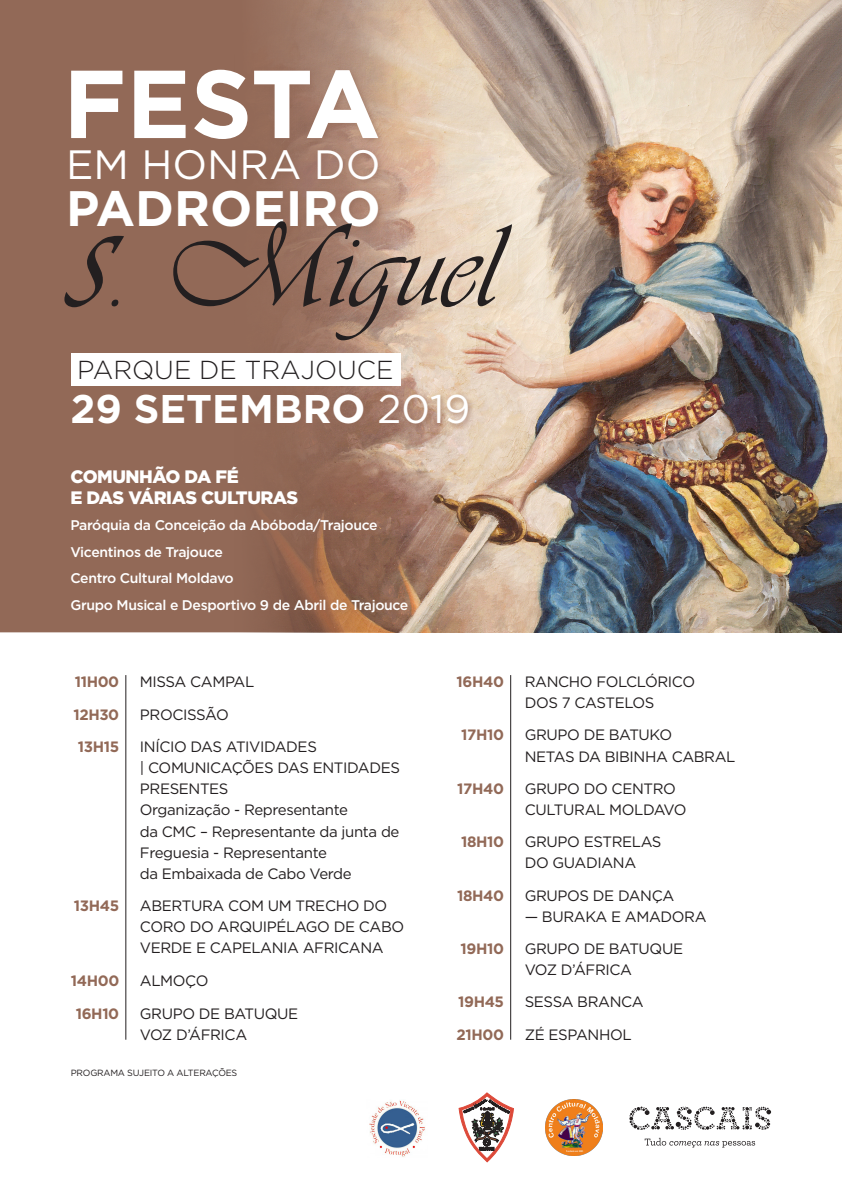
<style>
.page{position:relative;width:842px;height:1191px;background:#fff}
.page>*{position:absolute;margin:0;border:0;box-sizing:border-box;transform-origin:0 0}
.t1{font:122.4px "Vivaldii";color:#231f20}
.t2{font:700 96.2px "Gotham";letter-spacing:-.01em;color:#fff}
.t3{font:700 49.8px "Gotham";color:#fff}
.t4{font:40.9px "Gotham";color:#fff}
.t5{font:700 40px "Gotham";color:#fff}
.t6{font:300 26px "Gotham";color:#231f20}
.t7{font:900 18px/21px "Gotham";letter-spacing:-.025em;color:#fff}
.t8{font:15px/21px "Gotham";letter-spacing:-.025em;color:#231f20}
.t9{font:700 15px "Gotham";letter-spacing:-.025em;color:#926957}
.t10{font:500 14px "Gotham";letter-spacing:-.025em;color:#fff}
.t11{font:9px "Gotham";letter-spacing:-.025em;color:#231f20}
.s1{font-size:173.2px}
.s2{font-weight:400}
</style>
<div class="page">
<div style="left:0;top:0;width:235px;height:632px;background:#926957"></div>
<img style="left:235px;top:0;width:607px;height:632px">
<div style="left:66px;top:65px;width:320px;height:170px;background:#926957;opacity:.55"></div>
<div style="left:68px;top:462px;width:347px;height:157px;background:#926957;opacity:.55"></div>
<hr style="left:125px;top:675px;width:1px;height:364px;background:#231f20">
<hr style="left:510px;top:675px;width:1px;height:364px;background:#231f20">
<div style="left:71px;top:354px;width:330px;height:32px;background:#fff"></div>
<div style="left:69px;top:391px;width:406px;height:40px;background:#926957;opacity:.75"></div>
<svg style="left:645px;top:1137px;width:110px;height:10px"></svg>
<svg style="left:629px;top:1106px;width:142px;height:23px"></svg>
<img style="left:546px;top:1099px;width:57px;height:56px">
<img style="left:369px;top:1100px;width:56px;height:57px">
<svg style="left:459px;top:1092px;width:55px;height:69px"></svg>
<div style="left:483px;top:1139px;width:7px;height:7px;border:1px solid #231f20;border-radius:50%"></div>
<p class="t2" style="left:63px;top:40px;width:319px">FESTA</p>
<p class="t4" style="left:66px;top:138px;width:316px">EM HONRA DO</p>
<p class="t3" style="left:66px;top:175px;width:316px">PADROEIRO</p>
<p class="t1" style="left:72px;top:196px;width:425px"><span class="s1">s</span>. Miguel</p>
<p class="t6" style="left:77px;top:353px;width:318px">PARQUE DE TRAJOUCE</p>
<p class="t5" style="left:70px;top:383px;width:401px">29 SETEMBRO <span class="s2">2019</span></p>
<p class="t7" style="left:70px;top:466px;width:229px">COMUNHÃO DA FÉ<br>E DAS VÁRIAS CULTURAS</p>
<p class="t10" style="left:70px;top:516px;width:309px">Paróquia da Conceição da Abóboda/Trajouce</p>
<p class="t10" style="left:70px;top:542px;width:154px">Vicentinos de Trajouce</p>
<p class="t10" style="left:70px;top:569px;width:165px">Centro Cultural Moldavo</p>
<p class="t10" style="left:70px;top:595px;width:339px">Grupo Musical e Desportivo 9 de Abril de Trajouce</p>
<p class="t9" style="left:75px;top:672px;width:46px">11H00</p>
<p class="t8" style="left:140px;top:671px;width:116px">MISSA CAMPAL</p>
<p class="t9" style="left:73px;top:704px;width:47px">12H30</p>
<p class="t8" style="left:140px;top:703px;width:90px">PROCISSÃO</p>
<p class="t9" style="left:78px;top:737px;width:43px">13H15</p>
<p class="t8" style="left:140px;top:736px;width:262px">INÍCIO DAS ATIVIDADES<br>| COMUNICAÇÕES DAS ENTIDADES<br>PRESENTES<br>Organização - Representante<br>da CMC – Representante da junta de<br>Freguesia - Representante<br>da Embaixada de Cabo Verde</p>
<p class="t9" style="left:74px;top:896px;width:47px">13H45</p>
<p class="t8" style="left:140px;top:895px;width:266px">ABERTURA COM UM TRECHO DO<br>CORO DO ARQUIPÉLAGO DE CABO<br>VERDE E CAPELANIA AFRICANA</p>
<p class="t9" style="left:71px;top:970px;width:50px">14H00</p>
<p class="t8" style="left:140px;top:969px;width:70px">ALMOÇO</p>
<p class="t9" style="left:76px;top:1003px;width:45px">16H10</p>
<p class="t8" style="left:140px;top:1002px;width:160px">GRUPO DE BATUQUE<br>VOZ D’ÁFRICA</p>
<p class="t11" style="left:71px;top:1066px;width:168px">PROGRAMA SUJEITO A ALTERAÇÕES</p>
<p class="t9" style="left:457px;top:672px;width:49px">16H40</p>
<p class="t8" style="left:525px;top:671px;width:172px">RANCHO FOLCLÓRICO<br>DOS 7 CASTELOS</p>
<p class="t9" style="left:461px;top:725px;width:44px">17H10</p>
<p class="t8" style="left:525px;top:724px;width:212px">GRUPO DE BATUKO<br>NETAS DA BIBINHA CABRAL</p>
<p class="t9" style="left:457px;top:778px;width:48px">17H40</p>
<p class="t8" style="left:525px;top:777px;width:163px">GRUPO DO CENTRO<br>CULTURAL MOLDAVO</p>
<p class="t9" style="left:461px;top:832px;width:44px">18H10</p>
<p class="t8" style="left:525px;top:831px;width:138px">GRUPO ESTRELAS<br>DO GUADIANA</p>
<p class="t9" style="left:457px;top:885px;width:48px">18H40</p>
<p class="t8" style="left:525px;top:884px;width:151px">GRUPOS DE DANÇA</p>
<p class="t8" style="left:525px;top:905px;width:183px">— BURAKA E AMADORA</p>
<p class="t9" style="left:461px;top:938px;width:45px">19H10</p>
<p class="t8" style="left:525px;top:938px;width:160px">GRUPO DE BATUQUE<br>VOZ D’ÁFRICA</p>
<p class="t9" style="left:458px;top:992px;width:47px">19H45</p>
<p class="t8" style="left:525px;top:991px;width:120px">SESSA BRANCA</p>
<p class="t9" style="left:457px;top:1024px;width:49px">21H00</p>
<p class="t8" style="left:525px;top:1023px;width:108px">ZÉ ESPANHOL</p>
</div>
